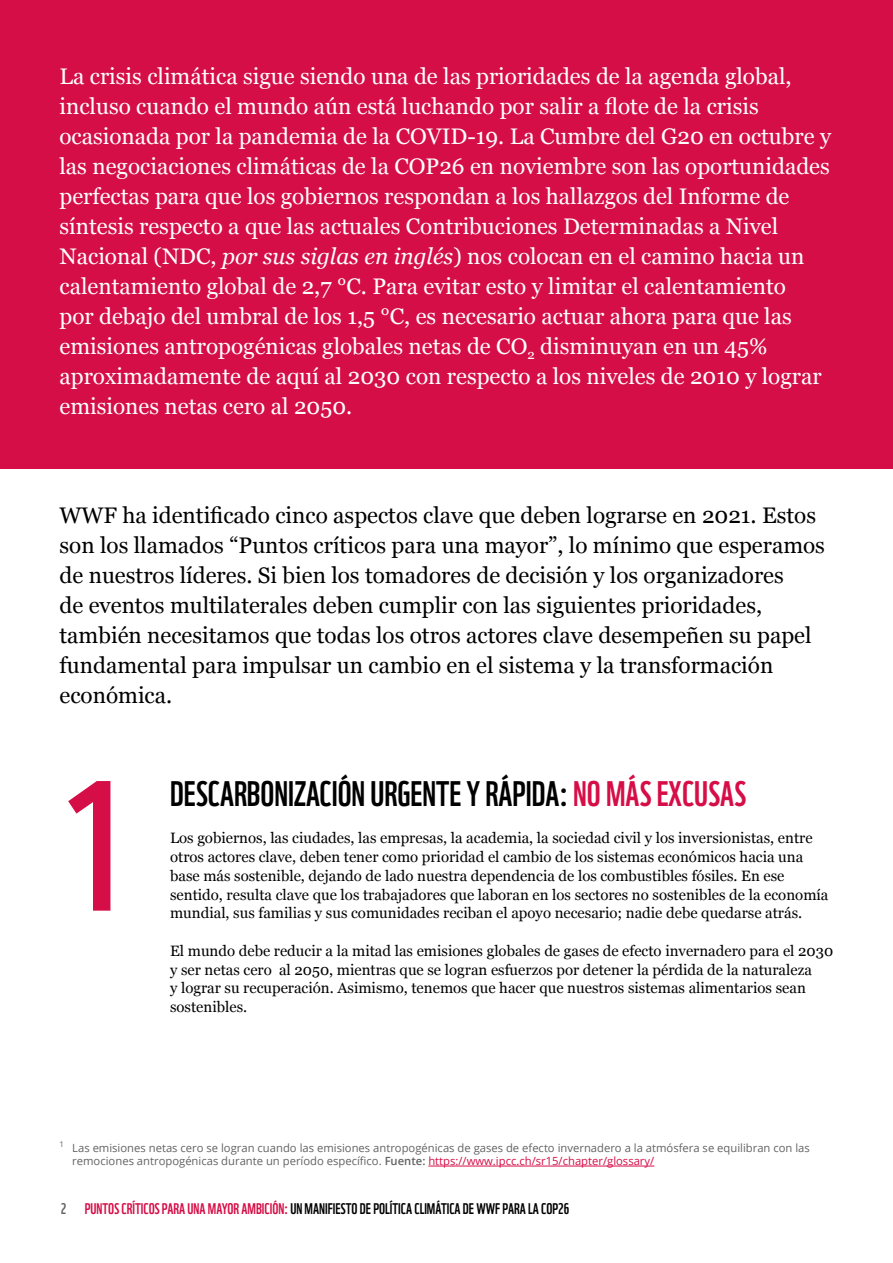
<style>
.page{position:relative;width:893px;height:1263px;background:#fff}
.page>*{position:absolute;margin:0;border:0;box-sizing:border-box;transform-origin:0 0}
.t1{font:180px "WWF";color:#d60e47}
.t2{font:34.5px "WWF";color:#000}
.t3{font:22.5px/30px "Georgia";color:#fff}
.t4{font:22.5px/30px "Georgia";color:#000}
.t5{font:15px/18.8px "Georgia";color:#000}
.t6{font:15px "WWF";color:#000}
.t7{font:11.25px/13.5px "Open Sans";color:#646363}
.s1{font-style:italic}
.s2{color:#d60e47}
.s3{font-weight:600}
.s4{color:#646363}
</style>
<div class="page">
<div style="left:0;top:0;width:893px;height:469px;background:#d60e47"></div>
<hr style="left:428px;top:1166px;width:226px;height:1px;background:#d60e47">
<p class="t3" style="left:60px;top:61px;width:773px">La crisis climática sigue siendo una de las prioridades de la agenda global, incluso cuando el mundo aún está luchando por salir a flote de la crisis ocasionada por la pandemia de la COVID-19. La Cumbre del G20 en octubre y las negociaciones climáticas de la COP26 en noviembre son las oportunidades perfectas para que los gobiernos respondan a los hallazgos del Informe de síntesis respecto a que las actuales Contribuciones Determinadas a Nivel Nacional (NDC, <span class="s1">por sus siglas en inglés</span>) nos colocan en el camino hacia un calentamiento global de 2,7 °C. Para evitar esto y limitar el calentamiento<br>por debajo del umbral de los 1,5 °C, es necesario actuar ahora para que las emisiones antropogénicas globales netas de CO<sub>2</sub> disminuyan en un 45% aproximadamente de aquí al 2030 con respecto a los niveles de 2010 y lograr emisiones netas cero al 2050.</p>
<p class="t4" style="left:60px;top:499px;width:767px">WWF ha identificado cinco aspectos clave que deben lograrse en 2021. Estos son los llamados “Puntos críticos para una mayor”, lo mínimo que esperamos de nuestros líderes. Si bien los tomadores de decisión y los organizadores<br>de eventos multilaterales deben cumplir con las siguientes prioridades, también necesitamos que todas los otros actores clave desempeñen su papel fundamental para impulsar un cambio en el sistema y la transformación económica.</p>
<h1 class="t1" style="left:60px;top:705px;width:68px">1</h1>
<h2 class="t2" style="left:170px;top:766px;width:578px">DESCARBONIZACIÓN URGENTE Y RÁPIDA: <span class="s2">NO MÁS EXCUSAS</span></h2>
<p class="t5" style="left:170px;top:828px;width:660px">Los gobiernos, las ciudades, las empresas, la academia, la sociedad civil y los inversionistas, entre otros actores clave, deben tener como prioridad el cambio de los sistemas económicos hacia una base más sostenible, dejando de lado nuestra dependencia de los combustibles fósiles. En ese sentido, resulta clave que los trabajadores que laboran en los sectores no sostenibles de la economía mundial, sus familias y sus comunidades reciban el apoyo necesario; nadie debe quedarse atrás.</p>
<p class="t5" style="left:170px;top:941px;width:665px">El mundo debe reducir a la mitad las emisiones globales de gases de efecto invernadero para el 2030 y ser netas cero al 2050, mientras que se logran esfuerzos por detener la pérdida de la naturaleza<br>y lograr su recuperación. Asimismo, tenemos que hacer que nuestros sistemas alimentarios sean sostenibles.</p>
<p class="t7" style="left:72px;top:1140px;width:739px;text-indent:-13px"><sup>1</sup> Las emisiones netas cero se logran cuando las emisiones antropogénicas de gases de efecto invernadero a la atmósfera se equilibran con las remociones antropogénicas durante un período específico. <span class="s3">Fuente:</span> <span class="s2">https://www.ipcc.ch/sr15/chapter/glossary/</span></p>
<p class="t6" style="left:61px;top:1197px;width:510px"><span class="s4">2</span> <span class="s2">PUNTOS CRÍTICOS PARA UNA MAYOR AMBICIÓN:</span> UN MANIFIESTO DE POLÍTICA CLIMÁTICA DE WWF PARA LA COP26</p>
</div>
